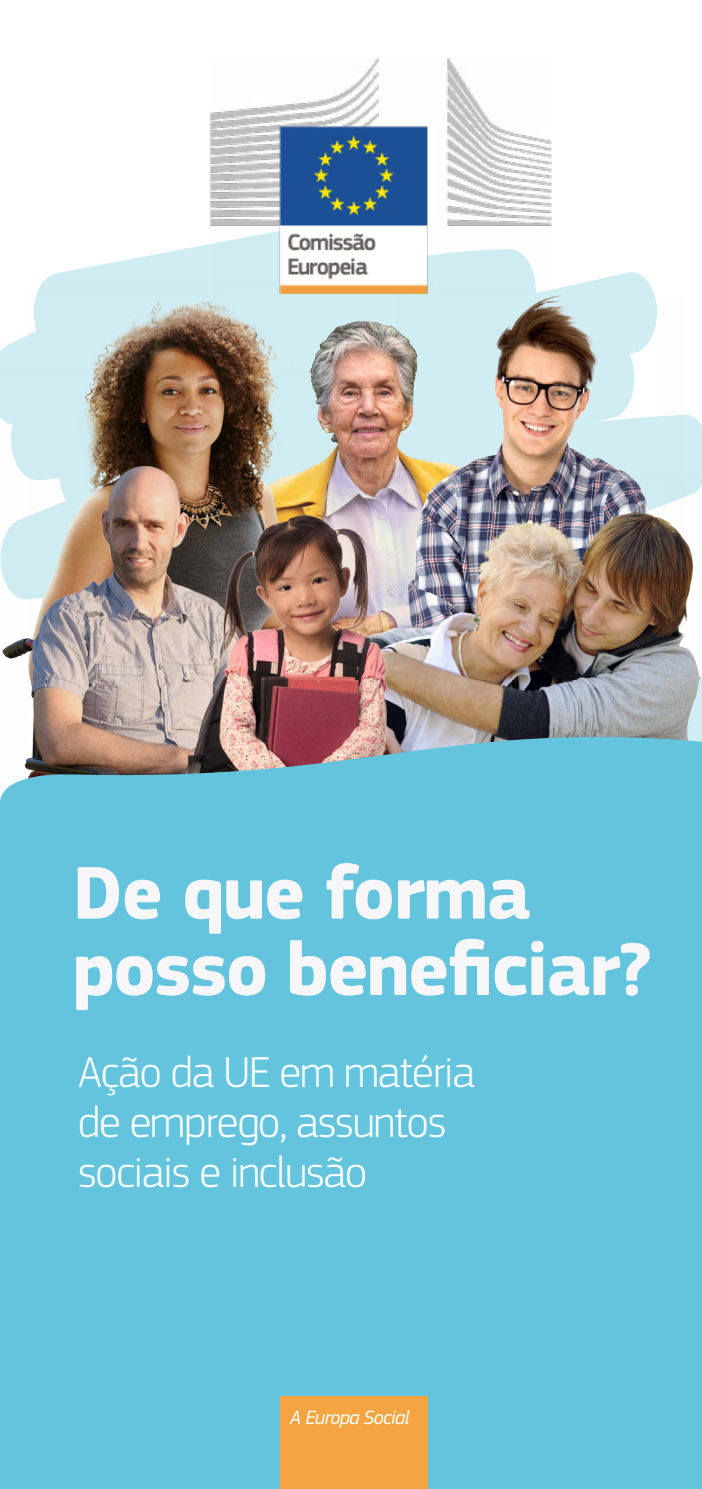
<style>
.page{position:relative;width:702px;height:1489px;background:#fff}
.page>*{position:absolute;margin:0;border:0;box-sizing:border-box;transform-origin:0 0}
.t1{font:700 77.5px/76.2px "EC Square Sans Pro";letter-spacing:-.025em;color:#f7f6f8}
.t2{font:300 45px/50px "EC Square Sans Pro";letter-spacing:-.025em;color:#fff}
.t3{font:italic 20px "EC Square Sans Pro";letter-spacing:-.03em;color:#fff}
</style>
<div class="page">
<svg style="left:0;top:224px;width:702px;height:252px"></svg>
<img style="left:290px;top:308px;width:104px;height:168px">
<img style="left:394px;top:295px;width:291px;height:181px">
<img style="left:28px;top:286px;width:262px;height:87px">
<img style="left:366px;top:476px;width:336px;height:255px">
<img style="left:0;top:373px;width:366px;height:358px">
<img style="left:148px;top:503px;width:290px;height:228px">
<div style="left:0;top:861px;width:702px;height:627px;background:#64c4dd"></div>
<div style="left:280px;top:1395px;width:147px;height:93px;background:#f4a542"></div>
<svg style="left:0;top:731px;width:702px;height:130px;background:#71b7c9"></svg>
<img style="left:210px;top:58px;width:341px;height:235px">
<h1 class="t1" style="left:72px;top:857px;width:581px">De que forma posso beneficiar?</h1>
<h2 class="t2" style="left:78px;top:1046px;width:398px">Ação da UE em matéria de emprego, assuntos sociais e inclusão</h2>
<p class="t3" style="left:290px;top:1405px;width:121px">A Europa Social</p>
</div>
